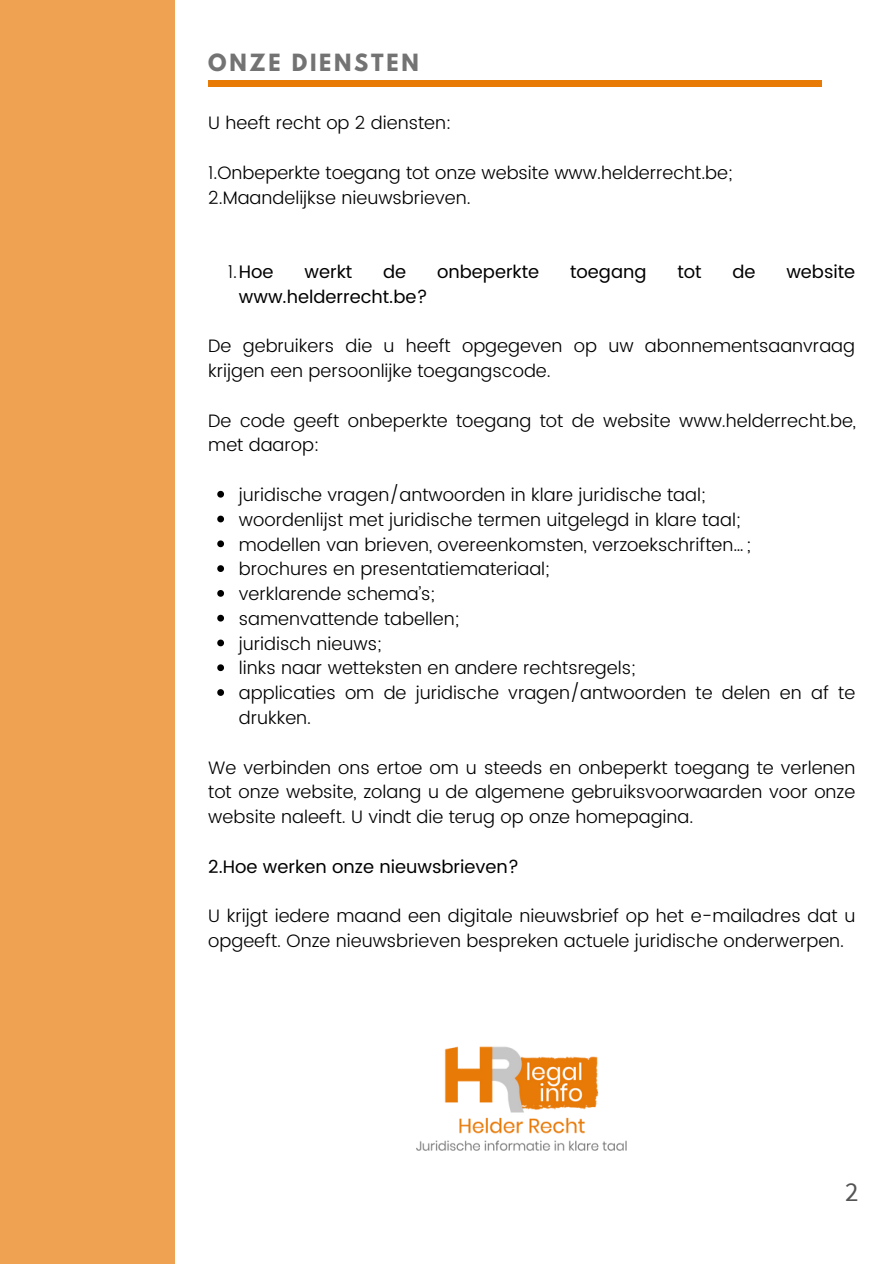
<style>
.page{position:relative;width:894px;height:1264px;background:#fff}
.page>*{position:absolute;margin:0;border:0;box-sizing:border-box;transform-origin:0 0}
.t1{font:27px "Source Sans Pro";color:#545454}
.t2{font:700 21px "League Spartan";letter-spacing:.13em;color:#737373}
.t3{font:300 18px/24.8px "Poppins";color:#000}
.t4{font:18px "Poppins";color:#000}
.s1{font-weight:300}
</style>
<div class="page">
<div style="left:0;top:0;width:175px;height:1263px;background:#efa252"></div>
<div style="left:208px;top:80px;width:613px;height:7px;background:#e87a06"></div>
<svg style="left:217px;top:491px;width:7px;height:6px"></svg>
<svg style="left:217px;top:515px;width:7px;height:7px"></svg>
<svg style="left:217px;top:540px;width:7px;height:7px"></svg>
<svg style="left:217px;top:565px;width:7px;height:7px"></svg>
<svg style="left:217px;top:590px;width:7px;height:6px"></svg>
<svg style="left:217px;top:614px;width:7px;height:7px"></svg>
<svg style="left:217px;top:639px;width:7px;height:7px"></svg>
<svg style="left:217px;top:664px;width:7px;height:7px"></svg>
<svg style="left:217px;top:689px;width:7px;height:7px"></svg>
<img style="left:416px;top:1046px;width:211px;height:105px">
<p class="t2" style="left:208px;top:52px;width:212px">ONZE DIENSTEN</p>
<p class="t3" style="left:208px;top:111px;width:244px">U heeft recht op 2 diensten:</p>
<p class="t3" style="left:208px;top:160px;width:525px">1.Onbeperkte toegang tot onze website www.helderrecht.be;</p>
<p class="t3" style="left:208px;top:185px;width:264px">2.Maandelijkse nieuwsbrieven.</p>
<p class="t4" style="left:228px;top:261px;width:47px"><span class="s1">1.</span>Hoe</p>
<p class="t4" style="left:304px;top:261px;width:49px">werkt</p>
<p class="t4" style="left:383px;top:261px;width:25px">de</p>
<p class="t4" style="left:437px;top:261px;width:104px">onbeperkte</p>
<p class="t4" style="left:570px;top:261px;width:78px">toegang</p>
<p class="t4" style="left:677px;top:261px;width:26px">tot</p>
<p class="t4" style="left:732px;top:261px;width:25px">de</p>
<p class="t4" style="left:786px;top:261px;width:70px">website</p>
<p class="t4" style="left:239px;top:286px;width:190px">www.helderrecht.be?</p>
<p class="t3" style="left:208px;top:334px;width:648px">De gebruikers die u heeft opgegeven op uw abonnementsaanvraag krijgen een persoonlijke toegangscode.</p>
<p class="t3" style="left:208px;top:408px;width:649px">De code geeft onbeperkte toegang tot de website www.helderrecht.be, met daarop:</p>
<p class="t3" style="left:239px;top:482px;width:468px">juridische vragen/antwoorden in klare juridische taal;</p>
<p class="t3" style="left:239px;top:507px;width:503px">woordenlijst met juridische termen uitgelegd in klare taal;</p>
<p class="t3" style="left:239px;top:532px;width:513px">modellen van brieven, overeenkomsten, verzoekschriften… ;</p>
<p class="t3" style="left:239px;top:556px;width:312px">brochures en presentatiemateriaal;</p>
<p class="t3" style="left:239px;top:581px;width:198px">verklarende schema’s;</p>
<p class="t3" style="left:239px;top:606px;width:222px">samenvattende tabellen;</p>
<p class="t3" style="left:239px;top:631px;width:144px">juridisch nieuws;</p>
<p class="t3" style="left:239px;top:656px;width:398px">links naar wetteksten en andere rechtsregels;</p>
<p class="t3" style="left:239px;top:680px;width:617px">applicaties om de juridische vragen/antwoorden te delen en af te drukken.</p>
<p class="t3" style="left:208px;top:755px;width:648px;text-align:justify">We verbinden ons ertoe om u steeds en onbeperkt toegang te verlenen tot onze website, zolang u de algemene gebruiksvoorwaarden voor onze website naleeft. U vindt die terug op onze homepagina.</p>
<p class="t4" style="left:208px;top:856px;width:312px">2.Hoe werken onze nieuwsbrieven?</p>
<p class="t3" style="left:208px;top:903px;width:648px">U krijgt iedere maand een digitale nieuwsbrief op het e-mailadres dat u opgeeft. Onze nieuwsbrieven bespreken actuele juridische onderwerpen.</p>
<p class="t1" style="left:844px;top:1173px;width:15px">2</p>
</div>
